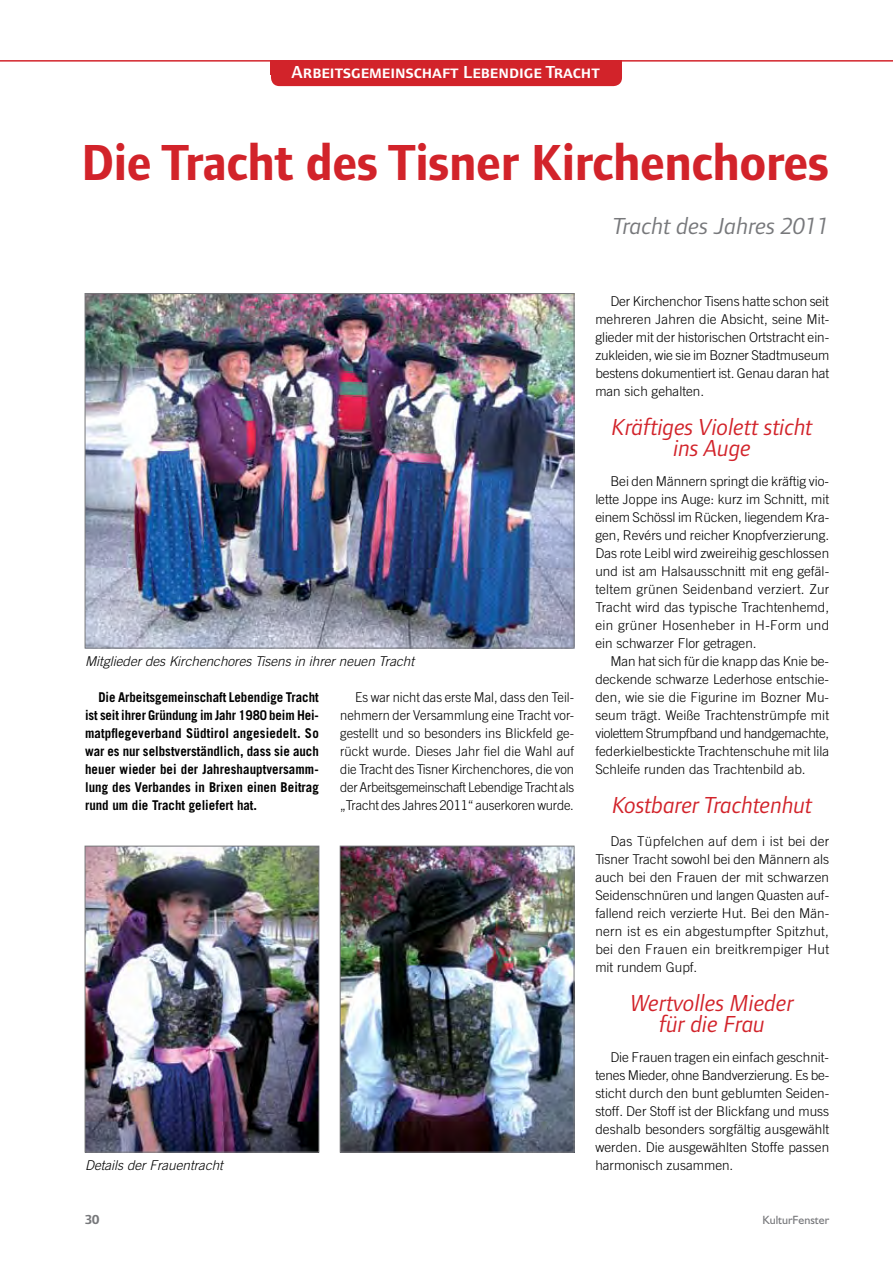
<style>
.page{position:relative;width:893px;height:1263px;background:#fff}
.page>*{position:absolute;margin:0;border:0;box-sizing:border-box;transform-origin:0 0}
.t1{font:700 52.5px "Foundry Form Sans";letter-spacing:-.01em;color:#d2232a;scale:.94 1}
.t2{font:italic 24px/21px "Foundry Form Sans";color:#d2232a;text-align:center}
.t3{font:italic 24px "Foundry Form Sans";color:#77787b}
.t4{font:18px "Foundry Form Sans Demi SC";color:#fff}
.t5{font:300 13.5px/18px "Trade Gothic";color:#000;text-align:justify}
.t6{font:300 13.5px/18px "Trade Gothic";color:#000;text-align:justify;scale:.96 1}
.t7{font:700 13.5px/18px "Trade Gothic";color:#000;text-align:justify;scale:.96 1}
.t8{font:italic 300 13.5px "Trade Gothic";color:#000}
.t9{font:700 13.5px "Foundry Form Sans";color:#77787b}
.t10{font:12px "Humanist 521 BT";color:#77787b}
</style>
<div class="page">
<hr style="left:0;top:60px;width:893px;height:2px;background:#d2232a">
<div style="left:271px;top:60px;width:351px;height:26px;background:#d2232a;border-radius:9px"></div>
<img style="left:87px;top:295px;width:485px;height:351px">
<img style="left:342px;top:848px;width:230px;height:302px">
<div style="left:340px;top:846px;width:234px;height:306px;border:1px solid #77787b"></div>
<img style="left:87px;top:848px;width:230px;height:302px">
<div style="left:85px;top:846px;width:234px;height:306px;border:1px solid #77787b"></div>
<h3 class="t4" style="left:292px;top:62px;width:310px">Arbeitsgemeinschaft Lebendige Tracht</h3>
<h1 class="t1" style="left:82px;top:133px;width:797px">Die Tracht des Tisner Kirchenchores</h1>
<h2 class="t3" style="left:613px;top:213px;width:218px">Tracht des Jahres 2011</h2>
<p class="t8" style="left:85px;top:653px;width:331px">Mitglieder des Kirchenchores Tisens in ihrer neuen Tracht</p>
<p class="t7" style="left:85px;top:688px;width:245px;text-indent:13px">Die Arbeitsgemeinschaft Lebendige Tracht ist seit ihrer Gründung im Jahr 1980 beim Hei&shy;matpflegeverband Südtirol angesiedelt. So war es nur selbstverständlich, dass sie auch heuer wieder bei der Jahreshauptversamm&shy;lung des Verbandes in Brixen einen Beitrag rund um die Tracht geliefert hat.</p>
<p class="t6" style="left:340px;top:688px;width:245px;text-indent:15px">Es war nicht das erste Mal, dass den Teil&shy;nehmern der Versammlung eine Tracht vor&shy;gestellt und so besonders ins Blickfeld ge&shy;rückt wurde. Dieses Jahr fiel die Wahl auf die Tracht des Tisner Kirchenchores, die von der Arbeitsgemeinschaft Lebendige Tracht als „Tracht des Jahres 2011“ auserkoren wurde.</p>
<p class="t8" style="left:85px;top:1157px;width:140px">Details der Frauentracht</p>
<p class="t5" style="left:595px;top:292px;width:235px;text-indent:15px">Der Kirchenchor Tisens hatte schon seit mehreren Jahren die Absicht, seine Mit&shy;glieder mit der historischen Ortstracht ein&shy;zukleiden, wie sie im Bozner Stadtmuseum bestens dokumentiert ist. Genau daran hat man sich gehalten.</p>
<h2 class="t2" style="left:612px;top:416px;width:202px">Kräftiges Violett sticht ins Auge</h2>
<p class="t5" style="left:595px;top:472px;width:235px;text-indent:15px">Bei den Männern springt die kräftig vio&shy;lette Joppe ins Auge: kurz im Schnitt, mit einem Schössl im Rücken, liegendem Kra&shy;gen, Revérs und reicher Knopfverzierung.<br>Das rote Leibl wird zweireihig geschlossen und ist am Halsausschnitt mit eng gefäl&shy;teltem grünen Seidenband verziert. Zur Tracht wird das typische Trachtenhemd, ein grüner Hosenheber in H-Form und ein schwarzer Flor getragen.</p>
<p class="t5" style="left:595px;top:652px;width:235px;text-indent:15px">Man hat sich für die knapp das Knie be&shy;deckende schwarze Lederhose entschie&shy;den, wie sie die Figurine im Bozner Mu&shy;seum trägt. Weiße Trachtenstrümpfe mit violettem Strumpfband und handgemachte, federkielbestickte Trachtenschuhe mit lila Schleife runden das Trachtenbild ab.</p>
<h2 class="t2" style="left:612px;top:794px;width:201px">Kostbarer Trachtenhut</h2>
<p class="t5" style="left:595px;top:832px;width:235px;text-indent:15px">Das Tüpfelchen auf dem i ist bei der Tisner Tracht sowohl bei den Männern als auch bei den Frauen der mit schwarzen Seidenschnüren und langen Quasten auf&shy;fallend reich verzierte Hut. Bei den Män&shy;nern ist es ein abgestumpfter Spitzhut, bei den Frauen ein breitkrempiger Hut mit rundem Gupf.</p>
<h2 class="t2" style="left:631px;top:992px;width:164px">Wertvolles Mieder für die Frau</h2>
<p class="t5" style="left:595px;top:1048px;width:235px;text-indent:15px">Die Frauen tragen ein einfach geschnit&shy;tenes Mieder, ohne Bandverzierung. Es be&shy;sticht durch den bunt geblumten Seiden&shy;stoff. Der Stoff ist der Blickfang und muss deshalb besonders sorgfältig ausgewählt werden. Die ausgewählten Stoffe passen harmonisch zusammen.</p>
<p class="t9" style="left:85px;top:1212px;width:16px">30</p>
<p class="t10" style="left:763px;top:1212px;width:68px">KulturFenster</p>
</div>
